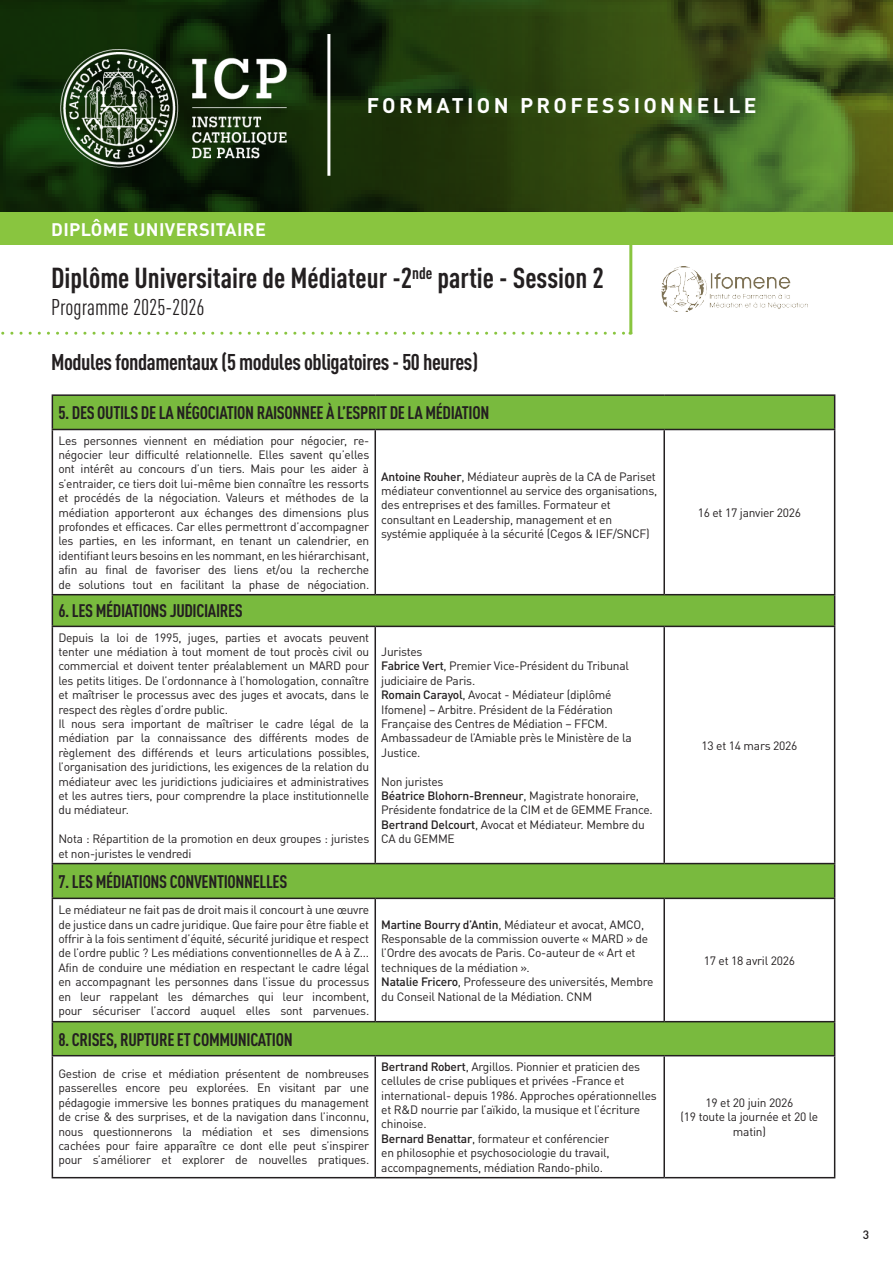
<style>
.page{position:relative;width:893px;height:1263px;background:#fff}
.page>*{position:absolute;margin:0;border:0;box-sizing:border-box;transform-origin:0 0}
.FC_titre_formation{font:700 condensed 28.5px "DINOT";color:#231f20}
.Les_Plus{font:700 condensed 22.5px "DINOT";letter-spacing:-.02em;color:#231f20}
.FC_titre_formation-2{font:condensed 22.5px "DINOT";color:#231f20}
.t1{font:700 21px "DINOT";letter-spacing:.16em;color:#fff}
.Les_Plus-2{font:700 condensed 18px "DINOT";letter-spacing:-.02em;color:#231f20}
.t2{font:700 18px "DINOT";letter-spacing:.02em;color:#fff}
.Les_Plus-3{font:12px/14.4px "DINOT";letter-spacing:-.02em;color:#231f20}
.Les_Plus-4{font:500 12px "DINOT";color:#231f20}
.s1{font-weight:500}
</style>
<div class="page">
<img style="left:0;top:0;width:893px;height:213px">
<div style="left:0;top:213px;width:893px;height:32px;background:#89c53f"></div>
<img style="left:61px;top:50px;width:225px;height:117px">
<hr style="left:327px;top:34px;width:3px;height:142px;background:#fff">
<hr style="left:629px;top:217px;width:3px;height:117px;background:#89c53f">
<svg style="left:1px;top:332px;width:630px;height:3px"></svg>
<svg style="left:53px;top:396px;width:781px;height:659px"></svg>
<hr style="left:52px;top:394px;width:323px;height:2px;background:#231f20">
<hr style="left:52px;top:396px;width:1px;height:33px;background:#231f20">
<hr style="left:375px;top:394px;width:289px;height:2px;background:#231f20">
<hr style="left:664px;top:394px;width:171px;height:2px;background:#231f20">
<hr style="left:834px;top:396px;width:1px;height:33px;background:#231f20">
<hr style="left:52px;top:429px;width:323px;height:1px;background:#231f20">
<hr style="left:52px;top:430px;width:1px;height:164px;background:#231f20">
<hr style="left:375px;top:429px;width:289px;height:1px;background:#231f20">
<hr style="left:374px;top:430px;width:2px;height:164px;background:#231f20">
<hr style="left:664px;top:429px;width:171px;height:1px;background:#231f20">
<hr style="left:663px;top:430px;width:2px;height:164px;background:#231f20">
<hr style="left:834px;top:430px;width:1px;height:164px;background:#231f20">
<hr style="left:52px;top:594px;width:323px;height:1px;background:#231f20">
<hr style="left:52px;top:595px;width:1px;height:31px;background:#231f20">
<hr style="left:375px;top:594px;width:289px;height:1px;background:#231f20">
<hr style="left:664px;top:594px;width:171px;height:1px;background:#231f20">
<hr style="left:834px;top:595px;width:1px;height:31px;background:#231f20">
<hr style="left:52px;top:626px;width:323px;height:1px;background:#231f20">
<hr style="left:52px;top:627px;width:1px;height:236px;background:#231f20">
<hr style="left:375px;top:626px;width:289px;height:1px;background:#231f20">
<hr style="left:374px;top:627px;width:2px;height:236px;background:#231f20">
<hr style="left:664px;top:626px;width:171px;height:1px;background:#231f20">
<hr style="left:663px;top:627px;width:2px;height:236px;background:#231f20">
<hr style="left:834px;top:627px;width:1px;height:236px;background:#231f20">
<hr style="left:52px;top:863px;width:323px;height:1px;background:#231f20">
<hr style="left:52px;top:864px;width:1px;height:33px;background:#231f20">
<hr style="left:375px;top:863px;width:289px;height:1px;background:#231f20">
<hr style="left:664px;top:863px;width:171px;height:1px;background:#231f20">
<hr style="left:834px;top:864px;width:1px;height:33px;background:#231f20">
<hr style="left:52px;top:897px;width:323px;height:2px;background:#231f20">
<hr style="left:52px;top:899px;width:1px;height:122px;background:#231f20">
<hr style="left:375px;top:897px;width:289px;height:2px;background:#231f20">
<hr style="left:374px;top:899px;width:2px;height:122px;background:#231f20">
<hr style="left:664px;top:897px;width:171px;height:2px;background:#231f20">
<hr style="left:663px;top:899px;width:2px;height:122px;background:#231f20">
<hr style="left:834px;top:899px;width:1px;height:122px;background:#231f20">
<hr style="left:52px;top:1021px;width:323px;height:1px;background:#231f20">
<hr style="left:52px;top:1022px;width:1px;height:33px;background:#231f20">
<hr style="left:375px;top:1021px;width:289px;height:1px;background:#231f20">
<hr style="left:664px;top:1021px;width:171px;height:1px;background:#231f20">
<hr style="left:834px;top:1022px;width:1px;height:33px;background:#231f20">
<hr style="left:52px;top:1055px;width:323px;height:1px;background:#231f20">
<hr style="left:52px;top:1056px;width:1px;height:121px;background:#231f20">
<hr style="left:375px;top:1055px;width:289px;height:1px;background:#231f20">
<hr style="left:374px;top:1056px;width:2px;height:121px;background:#231f20">
<hr style="left:664px;top:1055px;width:171px;height:1px;background:#231f20">
<hr style="left:663px;top:1056px;width:2px;height:121px;background:#231f20">
<hr style="left:834px;top:1056px;width:1px;height:121px;background:#231f20">
<hr style="left:52px;top:1177px;width:323px;height:1px;background:#231f20">
<hr style="left:375px;top:1177px;width:289px;height:1px;background:#231f20">
<hr style="left:664px;top:1177px;width:171px;height:1px;background:#231f20">
<img style="left:661px;top:266px;width:147px;height:46px">
<p class="t2" style="left:51px;top:218px;width:216px">DIPLÔME UNIVERSITAIRE</p>
<p class="t1" style="left:367px;top:92px;width:391px">FORMATION PROFESSIONNELLE</p>
<p class="FC_titre_formation" style="left:51px;top:261px;width:554px">Diplôme Universitaire de Médiateur -2<sup>nde</sup> partie - Session 2</p>
<p class="FC_titre_formation-2" style="left:51px;top:294px;width:155px">Programme 2025-2026</p>
<p class="Les_Plus" style="left:51px;top:348px;width:428px">Modules fondamentaux (5 modules obligatoires - 50 heures)</p>
<p class="Les_Plus-2" style="left:58px;top:402px;width:432px">5. DES OUTILS DE LA NÉGOCIATION RAISONNEE À L’ESPRIT DE LA MÉDIATION</p>
<p class="Les_Plus-3" style="left:58px;top:433px;width:312px">Les personnes viennent en médiation pour négocier, re&shy;négocier leur difficulté relationnelle. Elles savent qu’elles ont intérêt au concours d’un tiers. Mais pour les aider à s’entraider, ce tiers doit lui-même bien connaître les ressorts et procédés de la négociation. Valeurs et méthodes de la médiation apporteront aux échanges des dimensions plus profondes et efficaces. Car elles permettront d’accompagner les parties, en les informant, en tenant un calendrier, en identifiant leurs besoins en les nommant, en les hiérarchisant, afin au final de favoriser des liens et/ou la recherche de solutions tout en facilitant la phase de négociation.</p>
<p class="Les_Plus-3" style="left:381px;top:469px;width:278px"><span class="s1">Antoine Rouher</span>, Médiateur auprès de la CA de Pariset médiateur conventionnel au service des organisations, des entreprises et des familles. Formateur et consultant en Leadership, management et en systémie appliquée à la sécurité (Cegos &amp; IEF/SNCF)</p>
<p class="Les_Plus-2" style="left:58px;top:600px;width:186px">6. LES MÉDIATIONS JUDICIAIRES</p>
<p class="Les_Plus-3" style="left:58px;top:630px;width:312px;text-align:justify">Depuis la loi de 1995, juges, parties et avocats peuvent tenter une médiation à tout moment de tout procès civil ou commercial et doivent tenter préalablement un MARD pour les petits litiges. De l’ordonnance à l’homologation, connaître et maîtriser le processus avec des juges et avocats, dans le respect des règles d’ordre public.</p>
<p class="Les_Plus-3" style="left:58px;top:716px;width:312px;text-align:justify">Il nous sera important de maîtriser le cadre légal de la médiation par la connaissance des différents modes de règlement des différends et leurs articulations possibles, l’organisation des juridictions, les exigences de la relation du médiateur avec les juridictions judiciaires et administratives et les autres tiers, pour comprendre la place institutionnelle du médiateur.</p>
<p class="Les_Plus-3" style="left:58px;top:831px;width:312px">Nota : Répartition de la promotion en deux groupes : juristes et non-juristes le vendredi</p>
<p class="Les_Plus-2" style="left:58px;top:870px;width:230px">7. LES MÉDIATIONS CONVENTIONNELLES</p>
<p class="Les_Plus-3" style="left:58px;top:902px;width:312px;text-align:justify">Le médiateur ne fait pas de droit mais il concourt à une œuvre de justice dans un cadre juridique. Que faire pour être fiable et offrir à la fois sentiment d’équité, sécurité juridique et respect de l’ordre public ? Les médiations conventionnelles de A à Z...<br>Afin de conduire une médiation en respectant le cadre légal en accompagnant les personnes dans l’issue du processus en leur rappelant les démarches qui leur incombent, pour sécuriser l’accord auquel elles sont parvenues.</p>
<p class="Les_Plus-3" style="left:381px;top:644px;width:43px">Juristes</p>
<p class="Les_Plus-3" style="left:381px;top:659px;width:249px"><span class="s1">Fabrice Vert</span>, Premier Vice-Président du Tribunal judiciaire de Paris.</p>
<p class="Les_Plus-3" style="left:381px;top:687px;width:252px"><span class="s1">Romain Carayol</span>, Avocat - Médiateur (diplômé Ifomene) – Arbitre. Président de la Fédération Française des Centres de Médiation – FFCM.<br>Ambassadeur de l’Amiable près le Ministère de la Justice.</p>
<p class="Les_Plus-3" style="left:381px;top:774px;width:64px">Non juristes</p>
<p class="Les_Plus-3" style="left:381px;top:788px;width:273px"><span class="s1">Béatrice Blohorn-Brenneur</span>, Magistrate honoraire,<br>Présidente fondatrice de la CIM et de GEMME France.</p>
<p class="Les_Plus-3" style="left:381px;top:817px;width:265px"><span class="s1">Bertrand Delcourt</span>, Avocat et Médiateur. Membre du<br>CA du GEMME</p>
<p class="Les_Plus-3" style="left:381px;top:917px;width:268px"><span class="s1">Martine Bourry d’Antin</span>, Médiateur et avocat, AMCO, Responsable de la commission ouverte « MARD » de l’Ordre des avocats de Paris. Co-auteur de « Art et techniques de la médiation ».</p>
<p class="Les_Plus-3" style="left:381px;top:974px;width:274px"><span class="s1">Natalie Fricero</span>, Professeure des universités, Membre du Conseil National de la Médiation. CNM</p>
<p class="Les_Plus-2" style="left:58px;top:1028px;width:236px">8. CRISES, RUPTURE ET COMMUNICATION</p>
<p class="Les_Plus-3" style="left:58px;top:1066px;width:312px;text-align:justify">Gestion de crise et médiation présentent de nombreuses passerelles encore peu explorées. En visitant par une pédagogie immersive les bonnes pratiques du management de crise &amp; des surprises, et de la navigation dans l’inconnu, nous questionnerons la médiation et ses dimensions cachées pour faire apparaître ce dont elle peut s’inspirer pour s’améliorer et explorer de nouvelles pratiques.</p>
<p class="Les_Plus-3" style="left:381px;top:1059px;width:277px"><span class="s1">Bertrand Robert</span>, Argillos. Pionnier et praticien des cellules de crise publiques et privées -France et international- depuis 1986. Approches opérationnelles et R&amp;D nourrie par l’aïkido, la musique et l’écriture chinoise.</p>
<p class="Les_Plus-3" style="left:381px;top:1131px;width:230px;text-align:justify"><span class="s1">Bernard Benattar</span>, formateur et conférencier en philosophie et psychosociologie du travail, accompagnements, médiation Rando-philo.</p>
<p class="Les_Plus-3" style="left:698px;top:505px;width:105px">16 et 17 janvier 2026</p>
<p class="Les_Plus-3" style="left:701px;top:738px;width:98px">13 et 14 mars 2026</p>
<p class="Les_Plus-3" style="left:704px;top:953px;width:93px">17 et 18 avril 2026</p>
<p class="Les_Plus-3" style="left:705px;top:1095px;width:89px">19 et 20 juin 2026</p>
<p class="Les_Plus-3" style="left:681px;top:1109px;width:139px;text-align:center">(19 toute la journée et 20 le matin)</p>
<p class="Les_Plus-4" style="left:863px;top:1227px;width:8px">3</p>
</div>
